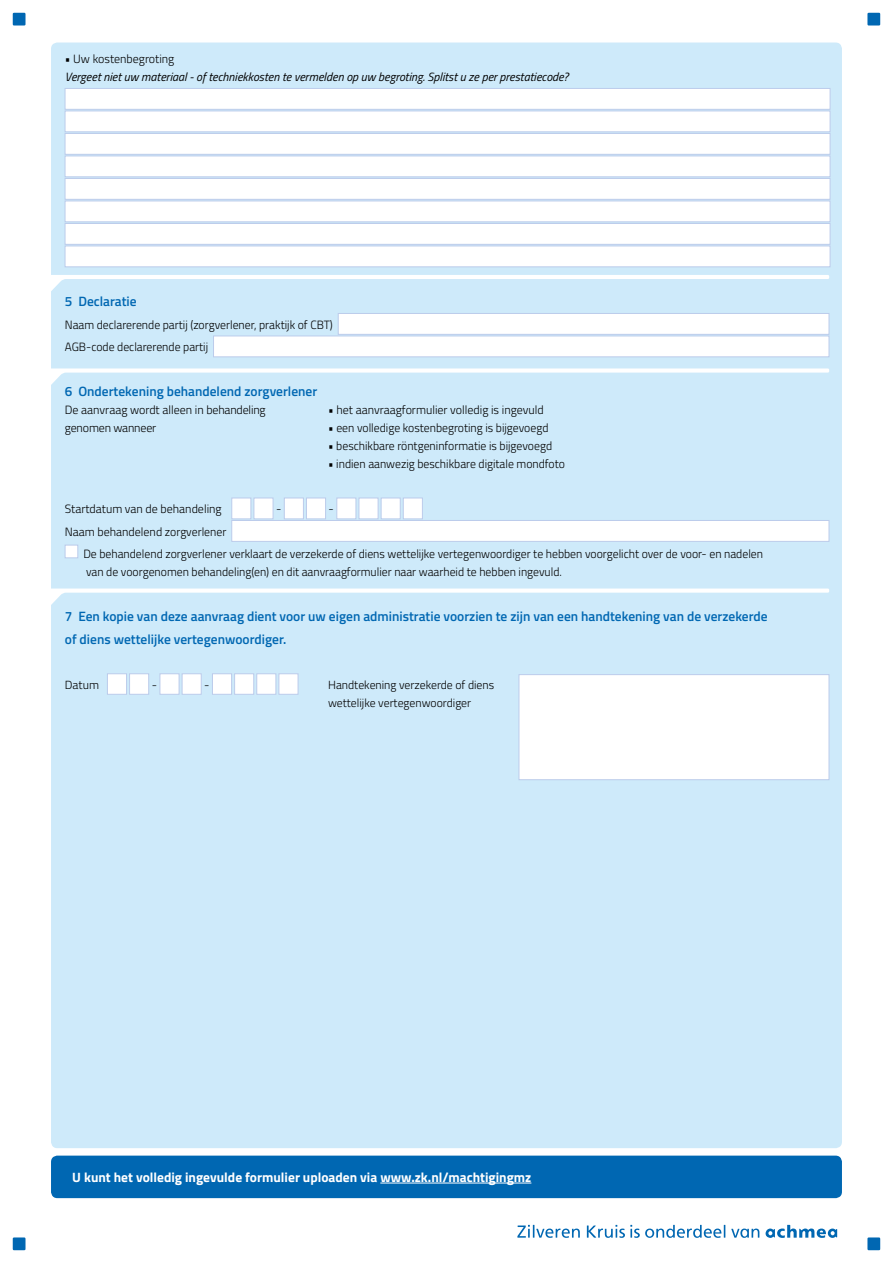
<style>
.page{position:relative;width:893px;height:1263px;background:#fff}
.page>*{position:absolute;margin:0;border:0;box-sizing:border-box;transform-origin:0 0}
.t1{font:600 13.5px/22.5px "Titillium Web";color:#0067b2}
.t2{font:700 13.5px "Titillium Web";color:#fff}
.t3{font:300 12px/22.5px "Titillium Web";color:#000}
.t4{font:italic 12px "Titillium Web";color:#000}
.t5{font:300 11.85px/18px "Titillium Web";color:#000}
</style>
<div class="page">
<div style="left:13px;top:13px;width:13px;height:13px;background:#0067b2"></div>
<div style="left:867px;top:13px;width:13px;height:13px;background:#0067b2"></div>
<div style="left:51px;top:43px;width:791px;height:1105px;background:#ceeafa;border-radius:6px"></div>
<div style="left:51px;top:1155px;width:791px;height:43px;background:#0067b2;border-radius:6px"></div>
<hr style="left:380px;top:1183px;width:151px;height:1px;background:#fff">
<svg style="left:765px;top:1225px;width:72px;height:13px"></svg>
<svg style="left:731px;top:1228px;width:28px;height:10px"></svg>
<svg style="left:517px;top:1225px;width:63px;height:13px"></svg>
<svg style="left:587px;top:1225px;width:138px;height:13px"></svg>
<div style="left:65px;top:88px;width:765px;height:22px;background:#fff;border:1px solid #bccceb"></div>
<div style="left:65px;top:111px;width:765px;height:21px;background:#fff;border:1px solid #bccceb"></div>
<div style="left:65px;top:133px;width:765px;height:21px;background:#fff;border:1px solid #bccceb"></div>
<div style="left:65px;top:156px;width:765px;height:21px;background:#fff;border:1px solid #bccceb"></div>
<div style="left:65px;top:178px;width:765px;height:22px;background:#fff;border:1px solid #bccceb"></div>
<div style="left:65px;top:201px;width:765px;height:21px;background:#fff;border:1px solid #bccceb"></div>
<div style="left:65px;top:223px;width:765px;height:21px;background:#fff;border:1px solid #bccceb"></div>
<div style="left:65px;top:246px;width:765px;height:21px;background:#fff;border:1px solid #bccceb"></div>
<div style="left:338px;top:313px;width:491px;height:21px;background:#fff"></div>
<div style="left:213px;top:336px;width:616px;height:21px;background:#fff;border:1px solid #bccceb"></div>
<div style="left:232px;top:498px;width:19px;height:21px;background:#fff;border:1px solid #bccceb"></div>
<div style="left:254px;top:498px;width:19px;height:21px;background:#fff;border:1px solid #bccceb"></div>
<div style="left:284px;top:498px;width:20px;height:21px;background:#fff;border:1px solid #bccceb"></div>
<div style="left:306px;top:498px;width:20px;height:21px;background:#fff;border:1px solid #bccceb"></div>
<div style="left:337px;top:498px;width:19px;height:21px;background:#fff;border:1px solid #bccceb"></div>
<div style="left:359px;top:498px;width:19px;height:21px;background:#fff;border:1px solid #bccceb"></div>
<div style="left:381px;top:498px;width:19px;height:21px;background:#fff;border:1px solid #bccceb"></div>
<div style="left:403px;top:498px;width:20px;height:21px;background:#fff;border:1px solid #bccceb"></div>
<div style="left:232px;top:520px;width:597px;height:22px;background:#fff;border:1px solid #bccceb"></div>
<div style="left:65px;top:545px;width:13px;height:13px;background:#fff;border:1px solid #bccceb"></div>
<div style="left:107px;top:673px;width:20px;height:21px;background:#fff;border:1px solid #bccceb"></div>
<div style="left:129px;top:673px;width:20px;height:21px;background:#fff;border:1px solid #bccceb"></div>
<div style="left:160px;top:673px;width:19px;height:21px;background:#fff;border:1px solid #bccceb"></div>
<div style="left:182px;top:673px;width:19px;height:21px;background:#fff;border:1px solid #bccceb"></div>
<div style="left:212px;top:673px;width:20px;height:21px;background:#fff;border:1px solid #bccceb"></div>
<div style="left:234px;top:673px;width:20px;height:21px;background:#fff;border:1px solid #bccceb"></div>
<div style="left:257px;top:673px;width:19px;height:21px;background:#fff;border:1px solid #bccceb"></div>
<div style="left:279px;top:673px;width:19px;height:21px;background:#fff;border:1px solid #bccceb"></div>
<div style="left:867px;top:1237px;width:13px;height:13px;background:#0067b2"></div>
<div style="left:13px;top:1237px;width:13px;height:13px;background:#0067b2"></div>
<svg style="left:51px;top:275px;width:778px;height:40px"></svg>
<svg style="left:51px;top:368px;width:778px;height:17px"></svg>
<svg style="left:51px;top:588px;width:778px;height:17px"></svg>
<div style="left:519px;top:674px;width:310px;height:106px;background:#fff;border:1px solid #bccceb"></div>
<p class="t3" style="left:65px;top:47px;width:111px">• Uw kostenbegroting</p>
<p class="t4" style="left:65px;top:68px;width:505px">Vergeet niet uw materiaal - of techniekkosten te vermelden op uw begroting. Splitst u ze per prestatiecode?</p>
<p class="t1" style="left:65px;top:289px;width:73px">5 Declaratie</p>
<p class="t3" style="left:65px;top:312px;width:270px">Naam declarerende partij (zorgverlener, praktijk of CBT)<br>AGB-code declarerende partij</p>
<p class="t1" style="left:65px;top:379px;width:254px">6 Ondertekening behandelend zorgverlener</p>
<p class="t3" style="left:65px;top:398px;width:202px">De aanvraag wordt alleen in behandeling</p>
<p class="t3" style="left:328px;top:398px;width:217px">• het aanvraagformulier volledig is ingevuld</p>
<p class="t3" style="left:65px;top:416px;width:93px">genomen wanneer</p>
<p class="t3" style="left:328px;top:416px;width:222px">• een volledige kostenbegroting is bijgevoegd</p>
<p class="t3" style="left:328px;top:434px;width:226px">• beschikbare röntgeninformatie is bijgevoegd</p>
<p class="t3" style="left:328px;top:452px;width:238px">• indien aanwezig beschikbare digitale mondfoto</p>
<p class="t3" style="left:65px;top:497px;width:158px">Startdatum van de behandeling</p>
<p class="t3" style="left:276px;top:497px;width:7px">-</p>
<p class="t3" style="left:329px;top:497px;width:7px">-</p>
<p class="t3" style="left:83px;top:519px;width:681px;text-indent:-18px">Naam behandelend zorgverlener<br>De behandelend zorgverlener verklaart de verzekerde of diens wettelijke vertegenwoordiger te hebben voorgelicht over de voor- en nadelen</p>
<p class="t3" style="left:86px;top:560px;width:477px">van de voorgenomen behandeling(en) en dit aanvraagformulier naar waarheid te hebben ingevuld.</p>
<p class="t1" style="left:65px;top:604px;width:704px">7 Een kopie van deze aanvraag dient voor uw eigen administratie voorzien te zijn van een handtekening van de verzekerde of diens wettelijke vertegenwoordiger.</p>
<p class="t5" style="left:65px;top:675px;width:36px">Datum</p>
<p class="t5" style="left:152px;top:675px;width:7px">-</p>
<p class="t5" style="left:204px;top:675px;width:7px">-</p>
<p class="t5" style="left:328px;top:675px;width:168px">Handtekening verzekerde of diens wettelijke vertegenwoordiger</p>
<p class="t2" style="left:72px;top:1166px;width:461px">U kunt het volledig ingevulde formulier uploaden via www.zk.nl/machtigingmz</p>
</div>
